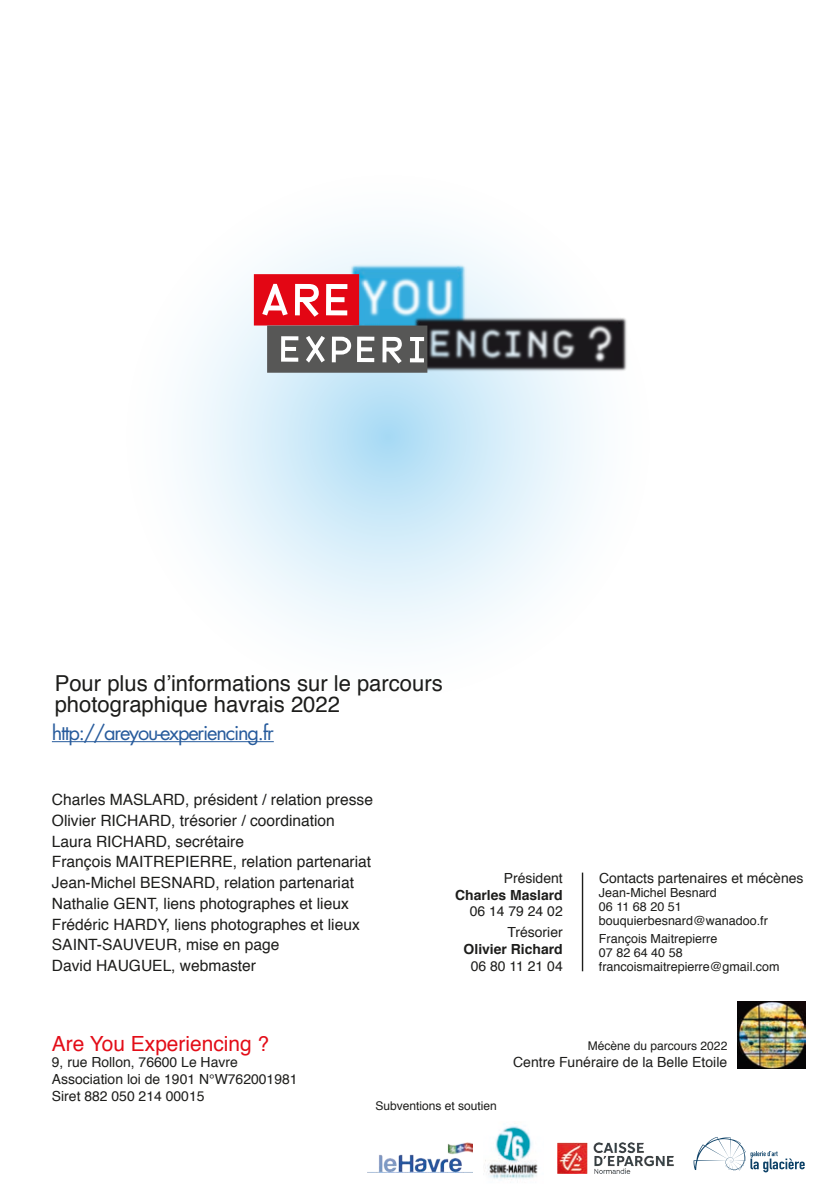
<style>
.page{position:relative;width:840px;height:1191px;background:#fff}
.page>*{position:absolute;margin:0;border:0;box-sizing:border-box;transform-origin:0 0}
.t1{font:22px/20.8px "Helvetica";color:#1d1d1b}
.t2{font:20.8px "Helvetica";color:#e30d18}
.Adresse{font:20px "Futura";letter-spacing:-.06em;color:#275b9c}
.t3{font:15.6px/20.8px "Helvetica";color:#1d1d1b}
.t4{font:14px/16.8px "Helvetica";color:#1d1d1b;text-align:right}
.t5{font:12.6px/14px "Helvetica";color:#1d1d1b}
.t6{font:12px "Helvetica";color:#1d1d1b}
.s1{font-weight:700}
</style>
<div class="page">
<svg style="left:121px;top:170px;width:532px;height:532px"></svg>
<img style="left:378px;top:1142px;width:94px;height:30px">
<img style="left:349px;top:263px;width:117px;height:53px">
<img style="left:427px;top:316px;width:199px;height:56px">
<svg style="left:254px;top:274px;width:173px;height:99px;background:#997682"></svg>
<hr style="left:581px;top:872px;width:2px;height:99px;background:#1d1d1b">
<svg style="left:693px;top:1137px;width:111px;height:35px"></svg>
<img style="left:485px;top:1126px;width:53px;height:54px">
<img style="left:737px;top:1001px;width:67px;height:68px">
<img style="left:557px;top:1142px;width:117px;height:31px">
<hr style="left:52px;top:741px;width:222px;height:1px;background:#275b9c">
<p class="t1" style="left:55px;top:674px;width:389px">Pour plus d’informations sur le parcours photographique havrais 2022</p>
<p class="Adresse" style="left:52px;top:719px;width:223px">http://areyou-experiencing.fr</p>
<p class="t3" style="left:52px;top:789px;width:322px">Charles MASLARD, président / relation presse</p>
<p class="t3" style="left:52px;top:810px;width:284px">Olivier RICHARD, trésorier / coordination</p>
<p class="t3" style="left:52px;top:831px;width:193px">Laura RICHARD, secrétaire</p>
<p class="t3" style="left:52px;top:852px;width:321px">François MAITREPIERRE, relation partenariat</p>
<p class="t3" style="left:52px;top:872px;width:303px">Jean-Michel BESNARD, relation partenariat</p>
<p class="t3" style="left:52px;top:893px;width:298px">Nathalie GENT, liens photographes et lieux</p>
<p class="t3" style="left:52px;top:914px;width:309px">Frédéric HARDY, liens photographes et lieux</p>
<p class="t3" style="left:52px;top:935px;width:229px">SAINT-SAUVEUR, mise en page<br>David HAUGUEL, webmaster</p>
<p class="t4" style="left:455px;top:870px;width:109px">Président<br><span class="s1">Charles Maslard<br></span>06 14 79 24 02</p>
<p class="t4" style="left:463px;top:924px;width:101px">Trésorier<br><span class="s1">Olivier Richard<br></span>06 80 11 21 04</p>
<p class="t4" style="left:598px;top:870px;width:206px">Contacts partenaires et mécènes</p>
<p class="t5" style="left:598px;top:886px;width:119px">Jean-Michel Besnard<br>06 11 68 20 51‬</p>
<p class="t5" style="left:598px;top:913px;width:170px">bouquierbesnard@wanadoo.fr</p>
<p class="t5" style="left:598px;top:931px;width:120px">François Maitrepierre</p>
<p class="t5" style="left:598px;top:945px;width:182px">07 82 64 40 58 francoismaitrepierre@gmail.com</p>
<p class="t2" style="left:52px;top:1027px;width:219px">Are You Experiencing ?</p>
<p class="t4" style="left:52px;top:1054px;width:187px">9, rue Rollon, 76600 Le Havre</p>
<p class="t4" style="left:52px;top:1071px;width:247px;text-align:left">Association loi de 1901 N°W762001981<br>Siret 882 050 214 00015</p>
<p class="t6" style="left:375px;top:1096px;width:123px">Subventions et soutien</p>
<p class="t6" style="left:587px;top:1036px;width:141px">Mécène du parcours 2022</p>
<p class="t4" style="left:513px;top:1054px;width:215px">Centre Funéraire de la Belle Etoile</p>
</div>
